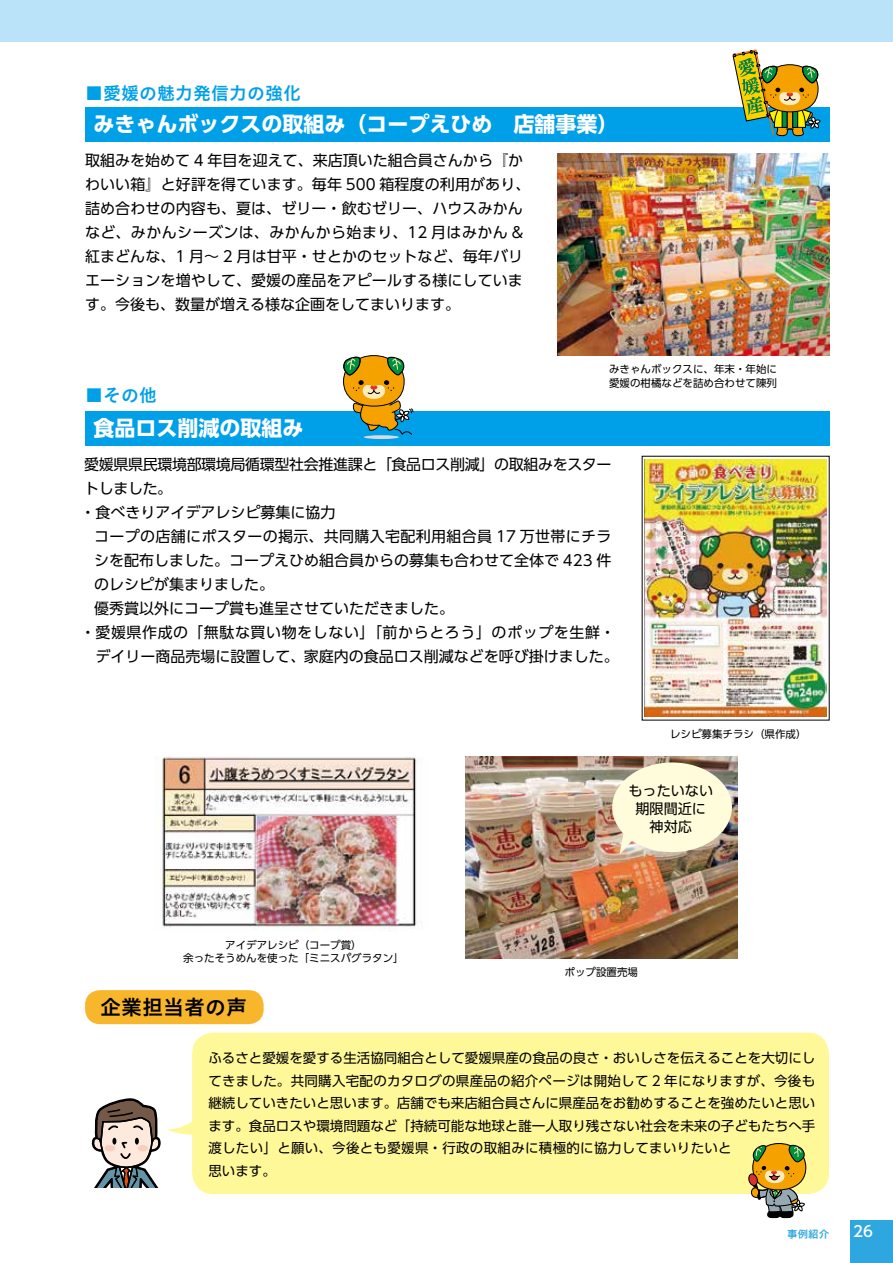
<style>
.page{position:relative;width:893px;height:1263px;background:#fff}
.page>*{position:absolute;margin:0;border:0;box-sizing:border-box;transform-origin:0 0}
.t1{font:700 21px "UD Shin Go Pro";color:#fff}
.t2{font:21px "Koburina Go Std W6";color:#000}
.t3{font:18px "Koburina Go Std W6";color:#00a0e9}
.t4{font:15px/24px "UD Shin Go Pro";color:#000}
.t5{font:15px/24px "UD Shin Go Pro";letter-spacing:-.025em;color:#000}
.t6{font:15px "UD Shin Go Pro";letter-spacing:.04em;color:#000}
.t7{font:15px "UD Shin Go Pro";letter-spacing:.025em;color:#000}
.t8{font:500 15px "UD Shin Go Pro";color:#fff}
.t9{font:14.1px/18.3px "UD Shin Go Pro";color:#000;text-align:center}
.t10{font:13.5px/22.5px "UD Shin Go Pro";color:#000}
.t11{font:10.5px/13.5px "UD Shin Go Pro";color:#000}
.t12{font:10.5px "Koburina Go Std W6";color:#2ea7e0}
</style>
<div class="page">
<div style="left:0;top:0;width:893px;height:42px;background:#bae3f9"></div>
<div style="left:850px;top:1220px;width:43px;height:43px;background:#2ea7e0"></div>
<div style="left:85px;top:107px;width:744px;height:34px;background:#00a0e9"></div>
<div style="left:85px;top:411px;width:744px;height:34px;background:#00a0e9"></div>
<div style="left:85px;top:990px;width:179px;height:34px;background:#f8b62d;border-radius:15px"></div>
<div style="left:192px;top:1033px;width:637px;height:161px;background:#fff899;border-radius:21px"></div>
<svg style="left:748px;top:1143px;width:58px;height:76px"></svg>
<svg style="left:91px;top:1097px;width:107px;height:91px"></svg>
<svg style="left:343px;top:355px;width:71px;height:80px"></svg>
<svg style="left:364px;top:435px;width:35px;height:4px"></svg>
<img style="left:557px;top:153px;width:272px;height:202px">
<img style="left:645px;top:460px;width:181px;height:256px">
<img style="left:465px;top:756px;width:272px;height:203px">
<img style="left:154px;top:756px;width:268px;height:174px">
<img style="left:732px;top:49px;width:89px;height:88px">
<div style="left:612px;top:762px;width:120px;height:90px;background:#fffcdb;border-radius:50%"></div>
<svg style="left:620px;top:829px;width:15px;height:26px"></svg>
<p class="t3" style="left:85px;top:79px;width:217px">■愛媛の魅力発信力の強化</p>
<h1 class="t1" style="left:94px;top:107px;width:527px">みきゃんボックスの取組み（コープえひめ　店舗事業）</h1>
<p class="t4" style="left:85px;top:148px;width:447px">取組みを始めて 4 年目を迎えて、来店頂いた組合員さんから『かわいい箱』と好評を得ています。毎年 500 箱程度の利用があり、詰め合わせの内容も、夏は、ゼリー・飲むゼリー、ハウスみかんなど、みかんシーズンは、みかんから始まり、12 月はみかん &amp;紅まどんな、1 月～ 2 月は甘平・せとかのセットなど、毎年バリエーションを増やして、愛媛の産品をアピールする様にしています。今後も、数量が増える様な企画をしてまいります。</p>
<p class="t3" style="left:85px;top:382px;width:73px">■その他</p>
<h1 class="t1" style="left:94px;top:411px;width:211px">食品ロス削減の取組み</h1>
<p class="t11" style="left:609px;top:362px;width:170px">みきゃんボックスに、年末・年始に愛媛の柑橘などを詰め合わせて陳列</p>
<p class="t5" style="left:80px;top:452px;width:533px">愛媛県県民環境部環境局循環型社会推進課と「食品ロス削減」の取組みをスタートしました。<br>・食べきりアイデアレシピ募集に協力</p>
<p class="t7" style="left:94px;top:524px;width:519px">コープの店舗にポスターの掲示、共同購入宅配利用組合員 17 万世帯にチラ</p>
<p class="t4" style="left:94px;top:548px;width:519px">シを配布しました。コープえひめ組合員からの募集も合わせて全体で 423 件</p>
<p class="t4" style="left:94px;top:572px;width:181px">のレシピが集まりました。</p>
<p class="t4" style="left:94px;top:596px;width:361px">優秀賞以外にコープ賞も進呈させていただきました。</p>
<p class="t6" style="left:80px;top:620px;width:536px">・愛媛県作成の「無駄な買い物をしない」「前からとろう」のポップを生鮮・</p>
<p class="t4" style="left:95px;top:644px;width:525px">デイリー商品売場に設置して、家庭内の食品ロス削減などを呼び掛けました。</p>
<p class="t11" style="left:670px;top:727px;width:138px">レシピ募集チラシ（県作成）</p>
<p class="t9" style="left:628px;top:781px;width:86px">もったいない期限間近に神対応</p>
<p class="t11" style="left:183px;top:938px;width:222px;text-align:center">アイデアレシピ（コープ賞）<br>余ったそうめんを使った「ミニスパグラタン」</p>
<p class="t11" style="left:564px;top:965px;width:75px">ポップ設置売場</p>
<h1 class="t2" style="left:100px;top:991px;width:148px">企業担当者の声</h1>
<p class="t10" style="left:208px;top:1046px;width:608px">ふるさと愛媛を愛する生活協同組合として愛媛県産の食品の良さ・おいしさを伝えることを大切にしてきました。共同購入宅配のカタログの県産品の紹介ページは開始して 2 年になりますが、今後も継続していきたいと思います。店舗でも来店組合員さんに県産品をお勧めすることを強めたいと思います。食品ロスや環境問題など「持続可能な地球と誰一人取り残さない社会を未来の子どもたちへ手渡したい」と願い、今後とも愛媛県・行政の取組みに積極的に協力してまいりたいと<br>思います。</p>
<p class="t12" style="left:787px;top:1226px;width:43px">事例紹介</p>
<p class="t8" style="left:853px;top:1219px;width:21px">26</p>
</div>
